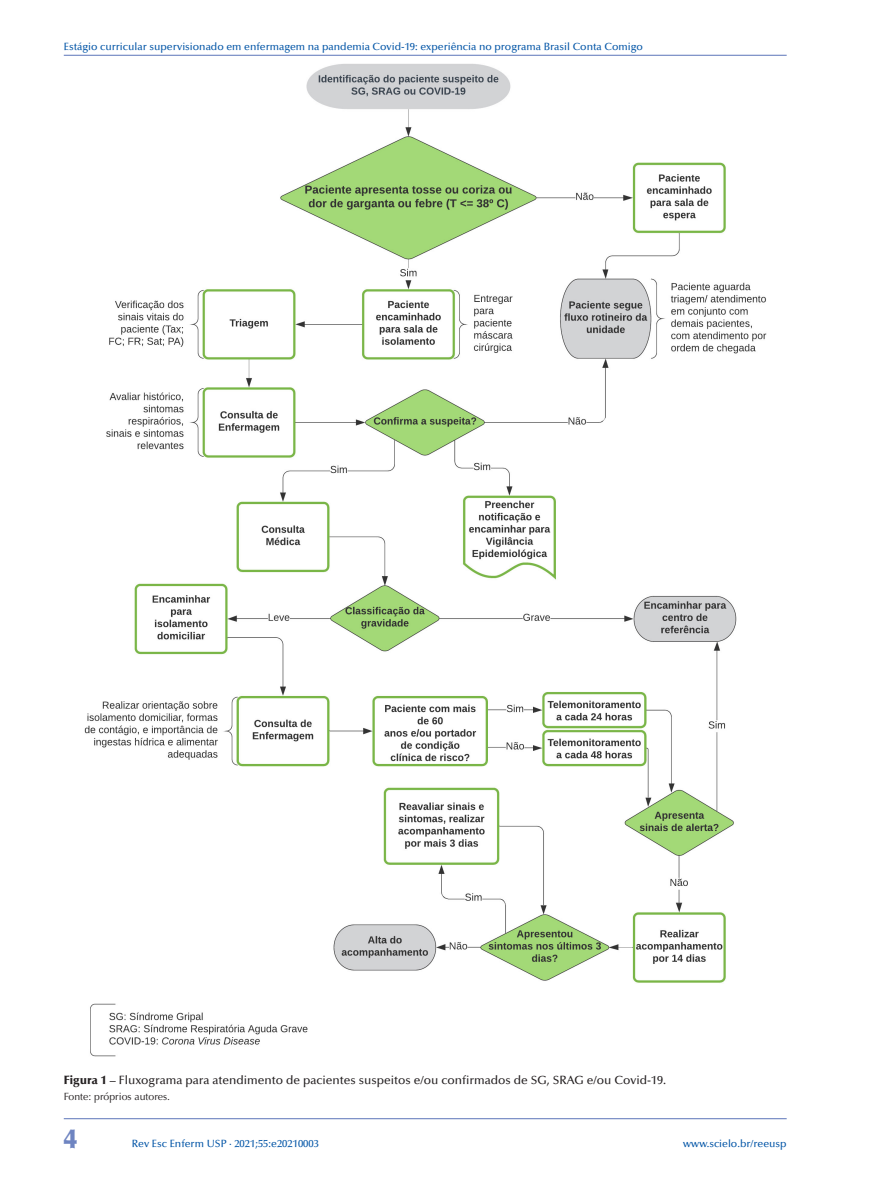
<style>
.page{position:relative;width:893px;height:1191px;background:#fff}
.page>*{position:absolute;margin:0;border:0;box-sizing:border-box;transform-origin:0 0}
.t1{font:900 27px "Optima LT";color:#6e84c1}
.Titulo_Tabela___Lege{font:500 12px "Optima LT";color:#231f20}
.t2{font:500 10.5px "Optima LT";color:#0154a6}
.Notas{font:10.5px "Optima LT";color:#231f20}
.s1{font-weight:900}
</style>
<div class="page">
<hr style="left:64px;top:1118px;width:723px;height:1px;background:#6e84c1">
<hr style="left:64px;top:55px;width:723px;height:1px;background:#6e84c1">
<img style="left:84px;top:64px;width:682px;height:992px">
<p class="t2" style="left:64px;top:40px;width:581px">Estágio curricular supervisionado em enfermagem na pandemia Covid-19: experiência no programa Brasil Conta Comigo</p>
<p class="Titulo_Tabela___Lege" style="left:64px;top:1073px;width:604px"><span class="s1">Figura 1</span> – Fluxograma para atendimento de pacientes suspeitos e/ou confirmados de SG, SRAG e/ou Covid-19.</p>
<p class="Notas" style="left:64px;top:1090px;width:108px">Fonte: próprios autores.</p>
<h1 class="t1" style="left:64px;top:1123px;width:15px">4</h1>
<p class="t2" style="left:683px;top:1137px;width:105px">www.scielo.br/reeusp</p>
<p class="t2" style="left:132px;top:1137px;width:189px">Rev Esc Enferm USP · 2021;55:e20210003</p>
</div>
